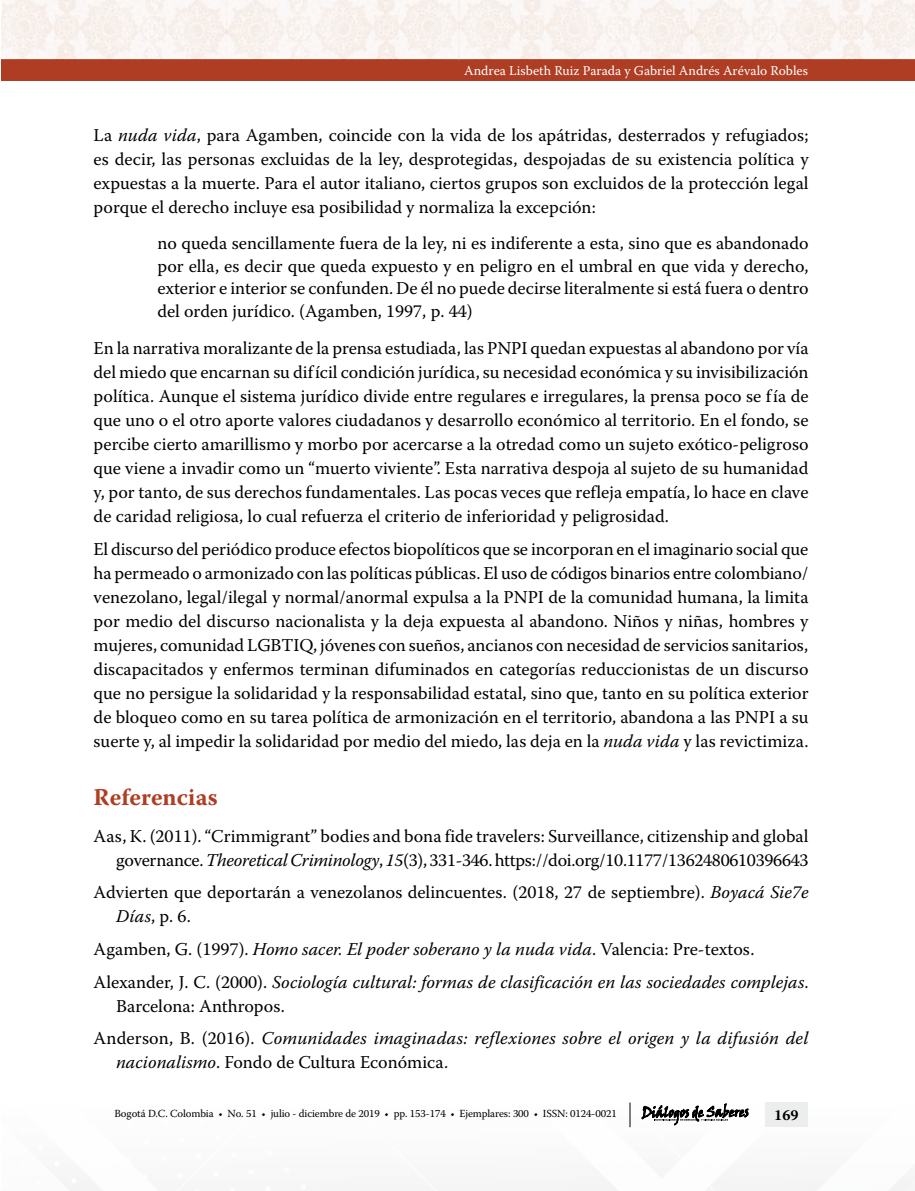
<style>
.page{position:relative;width:915px;height:1191px;background:#fff}
.page>*{position:absolute;margin:0;border:0;box-sizing:border-box;transform-origin:0 0}
.t1{font:700 24px "Warnock Pro";color:#af3d23}
.t2{font:18px/24px "Warnock Pro";color:#000;text-align:justify}
.t3{font:italic 18px/32.5px "Warnock Pro";letter-spacing:.01em;color:#000}
.t4{font:700 15px "Warnock Pro";color:#000}
.t5{font:13.5px "Warnock Pro";color:#fff}
.t6{font:10.8px "Warnock Pro";letter-spacing:-.01em;color:#000}
.s1{font-style:italic}
.s2{font-style:normal}
</style>
<div class="page">
<div style="left:2px;top:60px;width:912px;height:21px;background:#af3d23"></div>
<div style="left:764px;top:1102px;width:43px;height:24px;background:#eceded"></div>
<svg style="left:641px;top:1103px;width:108px;height:23px"></svg>
<svg style="left:629px;top:1102px;width:1px;height:25px"></svg>
<div style="left:2px;top:0;width:912px;height:60px;background:#f9f2ef"></div>
<p class="t5" style="left:464px;top:62px;width:345px">Andrea Lisbeth Ruiz Parada y Gabriel Andrés Arévalo Robles</p>
<p class="t2" style="left:94px;top:123px;width:716px">La <span class="s1">nuda vida</span>, para Agamben, coincide con la vida de los apátridas, desterrados y refugiados; es decir, las personas excluidas de la ley, desprotegidas, despojadas de su existencia política y expuestas a la muerte. Para el autor italiano, ciertos grupos son excluidos de la protección legal porque el derecho incluye esa posibilidad y normaliza la excepción:</p>
<p class="t2" style="left:157px;top:231px;width:652px;line-height:23px">no queda sencillamente fuera de la ley, ni es indiferente a esta, sino que es abandonado por ella, es decir que queda expuesto y en peligro en el umbral en que vida y derecho, exterior e interior se confunden. De él no puede decirse literalmente si está fuera o dentro del orden jurídico. (Agamben, 1997, p. 44)</p>
<p class="t2" style="left:94px;top:336px;width:716px">En la narrativa moralizante de la prensa estudiada, las PNPI quedan expuestas al abandono por vía del miedo que encarnan su difícil condición jurídica, su necesidad económica y su invisibilización política. Aunque el sistema jurídico divide entre regulares e irregulares, la prensa poco se fía de que uno o el otro aporte valores ciudadanos y desarrollo económico al territorio. En el fondo, se percibe cierto amarillismo y morbo por acercarse a la otredad como un sujeto exótico-peligroso que viene a invadir como un “muerto viviente”. Esta narrativa despoja al sujeto de su humanidad y, por tanto, de sus derechos fundamentales. Las pocas veces que refleja empatía, lo hace en clave de caridad religiosa, lo cual refuerza el criterio de inferioridad y peligrosidad.</p>
<p class="t2" style="left:94px;top:536px;width:716px">El discurso del periódico produce efectos biopolíticos que se incorporan en el imaginario social que ha permeado o armonizado con las políticas públicas. El uso de códigos binarios entre colombiano/ venezolano, legal/ilegal y normal/anormal expulsa a la PNPI de la comunidad humana, la limita por medio del discurso nacionalista y la deja expuesta al abandono. Niños y niñas, hombres y mujeres, comunidad LGBTIQ, jóvenes con sueños, ancianos con necesidad de servicios sanitarios, discapacitados y enfermos terminan difuminados en categorías reduccionistas de un discurso que no persigue la solidaridad y la responsabilidad estatal, sino que, tanto en su política exterior de bloqueo como en su tarea política de armonización en el territorio, abandona a las PNPI a su suerte y, al impedir la solidaridad por medio del miedo, las deja en la <span class="s1">nuda vida</span> y las revictimiza.</p>
<h1 class="t1" style="left:94px;top:783px;width:125px">Referencias</h1>
<p class="t2" style="left:94px;top:823px;width:716px;text-align:right">Aas, K. (2011). “Crimmigrant” bodies and bona fide travelers: Surveillance, citizenship and global governance. <span class="s1">Theoretical Criminology</span>, <span class="s1">15</span>(3), 331-346. https://doi.org/10.1177/1362480610396643</p>
<p class="t2" style="left:116px;top:880px;width:693px;text-indent:-22px">Advierten que deportarán a venezolanos delincuentes. (2018, 27 de septiembre). <span class="s1">Boyacá Sie7e<br>Días</span>, p. 6.</p>
<p class="t3" style="left:94px;top:932px;width:716px"><span class="s2">Agamben, G. (1997).</span> Homo sacer. El poder soberano y la nuda vida<span class="s2">. Valencia: Pre-textos.<br>Alexander, J. C. (2000).</span> Sociología cultural: formas de clasificación en las sociedades complejas<span class="s2">.</span></p>
<p class="t3" style="left:94px;top:989px;width:716px;text-indent:22px"><span class="s2">Barcelona: Anthropos.<br>Anderson, B. (2016).</span> Comunidades imaginadas: reflexiones sobre el origen y la difusión del</p>
<p class="t2" style="left:116px;top:1049px;width:333px"><span class="s1">nacionalismo</span>. Fondo de Cultura Económica.</p>
<p class="t6" style="left:114px;top:1107px;width:503px">Bogotá D.C. Colombia • No. 51 • julio - diciembre de 2019 • pp. 153-174 • Ejemplares: 300 • ISSN: 0124-0021</p>
<p class="t4" style="left:774px;top:1106px;width:26px">169</p>
</div>
